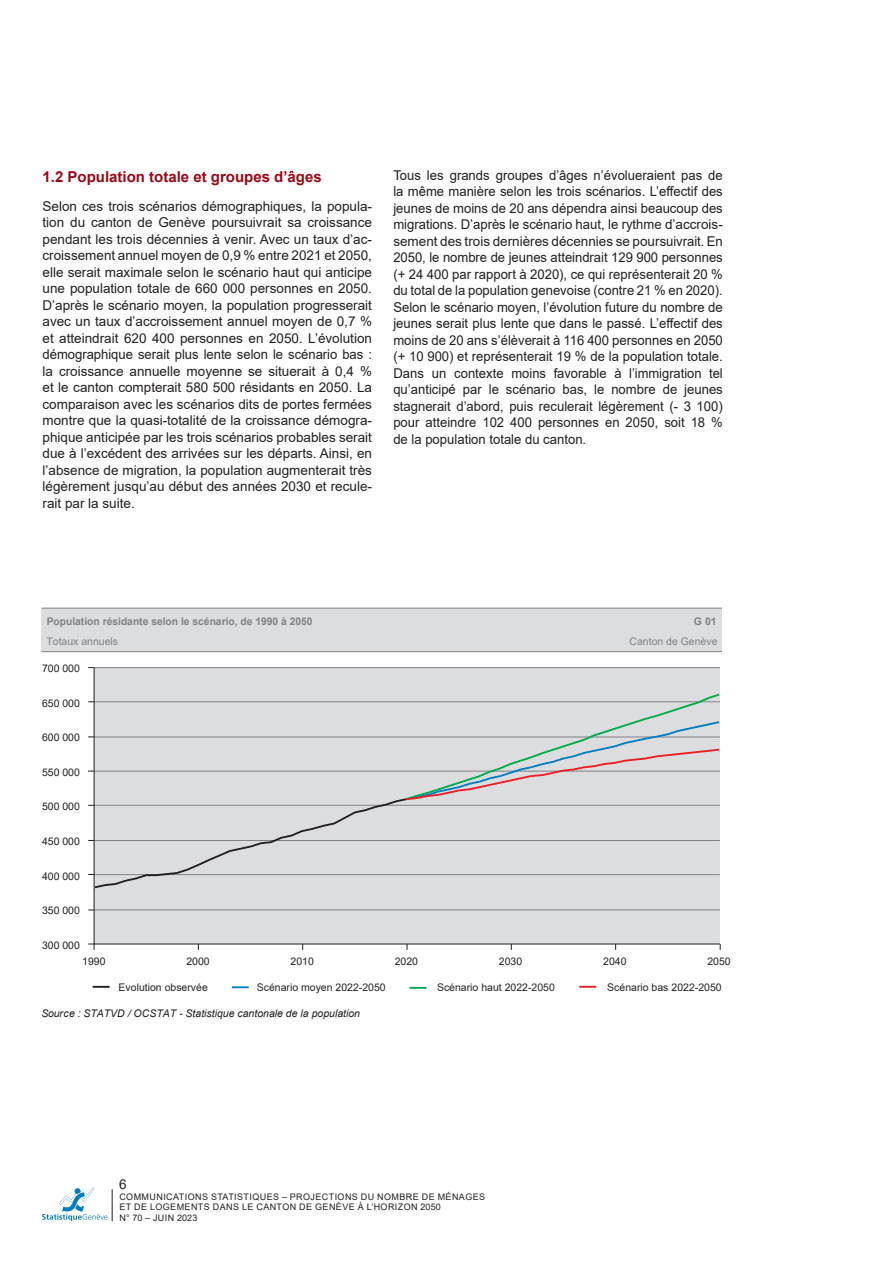
<style>
.page{position:relative;width:893px;height:1263px;background:#fff}
.page>*{position:absolute;margin:0;border:0;box-sizing:border-box;transform-origin:0 0}
.t1{font:700 15px "Arial";color:#9d0715}
.t2{font:13.5px/16.5px "Arial";color:#231f20;text-align:justify}
.t3{font:10.5px "Arial";color:#231f20}
.t4{font:10.5px "Arial";color:#262324}
.t5{font:italic 10.5px "Arial";color:#231f20}
.t6{font:700 10.5px "Arial";color:#808285}
.t7{font:10.5px "Arial";color:#808285}
.t8{font:9px/10.5px "Arial";letter-spacing:.045em;color:#231f20}
</style>
<div class="page">
<hr style="left:112px;top:1189px;width:1px;height:32px;background:#231f20">
<svg style="left:42px;top:1188px;width:66px;height:32px"></svg>
<svg style="left:93px;top:986px;width:17px;height:2px"></svg>
<svg style="left:579px;top:986px;width:17px;height:2px"></svg>
<svg style="left:232px;top:986px;width:17px;height:2px"></svg>
<svg style="left:409px;top:987px;width:17px;height:2px"></svg>
<div style="left:42px;top:608px;width:680px;height:44px;background:#dcdddf"></div>
<hr style="left:42px;top:608px;width:680px;height:1px;background:#808285">
<hr style="left:42px;top:651px;width:680px;height:1px;background:#808285">
<div style="left:94px;top:667px;width:626px;height:277px;background:#dcdddf"></div>
<hr style="left:94px;top:667px;width:626px;height:1px;background:#808285">
<hr style="left:94px;top:910px;width:626px;height:1px;background:#808285">
<hr style="left:94px;top:668px;width:1px;height:276px;background:#231f20">
<hr style="left:94px;top:944px;width:626px;height:1px;background:#231f20">
<svg style="left:88px;top:944px;width:7px;height:6px"></svg>
<svg style="left:88px;top:692px;width:632px;height:197px"></svg>
<p class="t1" style="left:43px;top:166px;width:281px">1.2 Population totale et groupes d’âges</p>
<p class="t2" style="left:43px;top:198px;width:331px">Selon ces trois scénarios démographiques, la popula&shy;tion du canton de Genève poursuivrait sa croissance pendant les trois décennies à venir. Avec un taux d’ac&shy;croissement annuel moyen de 0,9 % entre 2021 et 2050, elle serait maximale selon le scénario haut qui anticipe une population totale de 660 000 personnes en 2050.<br>D’après le scénario moyen, la population progresserait avec un taux d’accroissement annuel moyen de 0,7 % et atteindrait 620 400 personnes en 2050. L’évolution démographique serait plus lente selon le scénario bas : la croissance annuelle moyenne se situerait à 0,4 % et le canton compterait 580 500 résidants en 2050. La comparaison avec les scénarios dits de portes fermées montre que la quasi-totalité de la croissance démogra&shy;phique anticipée par les trois scénarios probables serait due à l’excédent des arrivées sur les départs. Ainsi, en l’absence de migration, la population augmenterait très légèrement jusqu’au début des années 2030 et recule&shy;rait par la suite.</p>
<p class="t2" style="left:393px;top:167px;width:331px">Tous les grands groupes d’âges n’évolueraient pas de la même manière selon les trois scénarios. L’effectif des jeunes de moins de 20 ans dépendra ainsi beaucoup des migrations. D’après le scénario haut, le rythme d’accrois&shy;sement des trois dernières décennies se poursuivrait. En 2050, le nombre de jeunes atteindrait 129 900 personnes (+ 24 400 par rapport à 2020), ce qui représenterait 20 % du total de la population genevoise (contre 21 % en 2020).<br>Selon le scénario moyen, l’évolution future du nombre de jeunes serait plus lente que dans le passé. L’effectif des moins de 20 ans s’élèverait à 116 400 personnes en 2050 (+ 10 900) et représenterait 19 % de la population totale.<br>Dans un contexte moins favorable à l’immigration tel qu’anticipé par le scénario bas, le nombre de jeunes stagnerait d’abord, puis reculerait légèrement (- 3 100) pour atteindre 102 400 personnes en 2050, soit 18 % de la population totale du canton.</p>
<p class="t6" style="left:47px;top:613px;width:267px">Population résidante selon le scénario, de 1990 à 2050</p>
<p class="t6" style="left:694px;top:613px;width:24px">G 01</p>
<p class="t7" style="left:46px;top:634px;width:73px">Totaux annuels</p>
<p class="t7" style="left:630px;top:634px;width:89px">Canton de Genève</p>
<p class="t3" style="left:42px;top:661px;width:39px">700 000</p>
<p class="t3" style="left:42px;top:696px;width:39px">650 000</p>
<p class="t3" style="left:42px;top:730px;width:39px">600 000</p>
<p class="t3" style="left:42px;top:765px;width:39px">550 000</p>
<p class="t3" style="left:42px;top:799px;width:39px">500 000</p>
<p class="t3" style="left:42px;top:834px;width:39px">450 000</p>
<p class="t3" style="left:42px;top:869px;width:39px">400 000</p>
<p class="t3" style="left:42px;top:903px;width:39px">350 000</p>
<p class="t3" style="left:42px;top:938px;width:39px">300 000</p>
<p class="t3" style="left:82px;top:954px;width:25px">1990</p>
<p class="t3" style="left:186px;top:954px;width:25px">2000</p>
<p class="t3" style="left:291px;top:954px;width:25px">2010</p>
<p class="t3" style="left:395px;top:954px;width:25px">2020</p>
<p class="t3" style="left:499px;top:954px;width:25px">2030</p>
<p class="t3" style="left:603px;top:954px;width:25px">2040</p>
<p class="t3" style="left:707px;top:954px;width:25px">2050</p>
<p class="t4" style="left:119px;top:980px;width:91px">Evolution observée</p>
<p class="t4" style="left:257px;top:980px;width:130px">Scénario moyen 2022-2050</p>
<p class="t4" style="left:437px;top:980px;width:119px">Scénario haut 2022-2050</p>
<p class="t4" style="left:607px;top:980px;width:116px">Scénario bas 2022-2050</p>
<p class="t5" style="left:41px;top:1007px;width:320px">Source : STATVD / OCSTAT - Statistique cantonale de la population</p>
<p class="t2" style="left:119px;top:1176px;width:9px">6</p>
<p class="t8" style="left:119px;top:1191px;width:367px">COMMUNICATIONS STATISTIQUES – PROJECTIONS DU NOMBRE DE MÉNAGES<br>ET DE LOGEMENTS DANS LE CANTON DE GENÈVE À L’HORIZON 2050<br>N° 70 – JUIN 2023</p>
</div>
